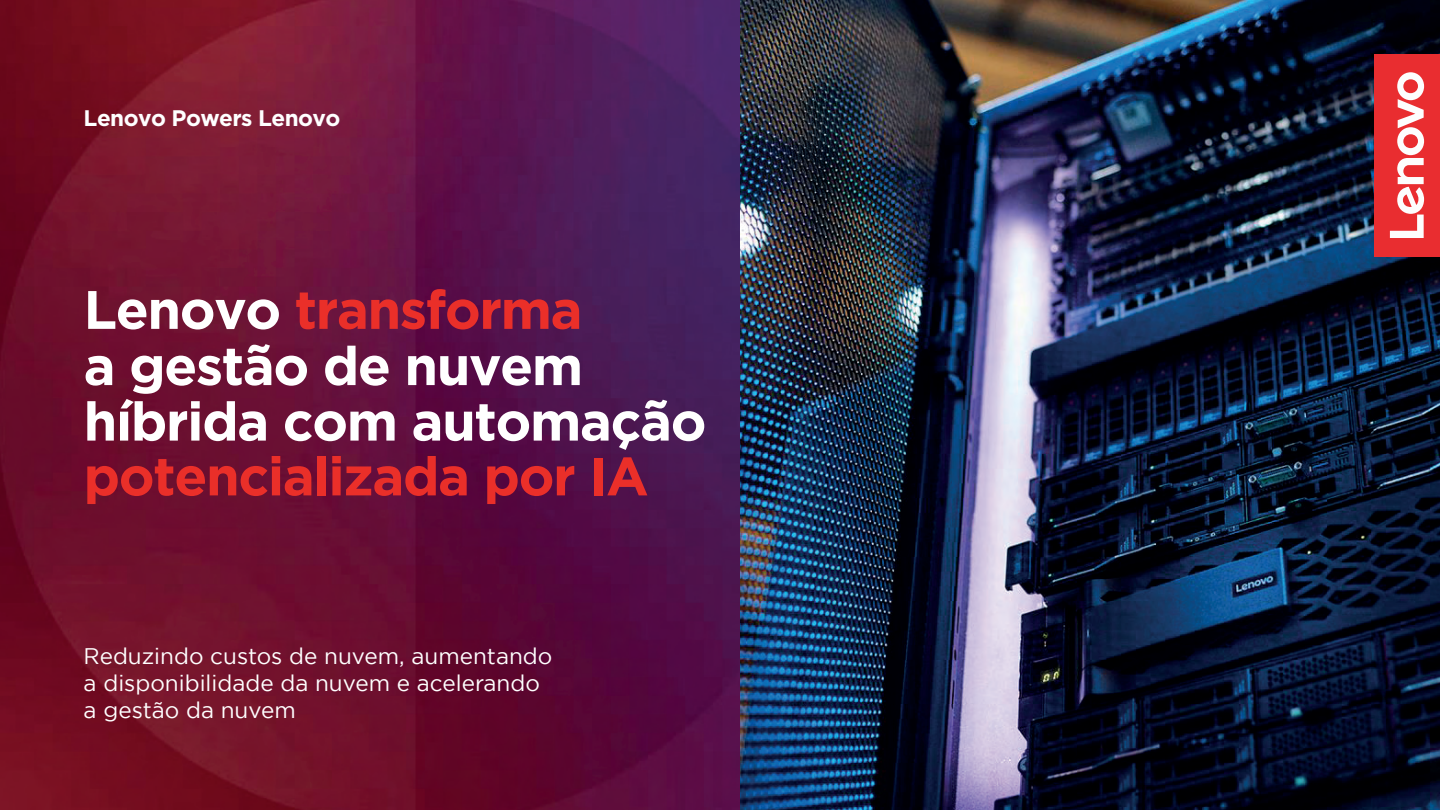
<style>
.page{position:relative;width:1440px;height:810px;background:#fff}
.page>*{position:absolute;margin:0;border:0;box-sizing:border-box;transform-origin:0 0}
.t1{font:700 54px/55.8px "Gotham";letter-spacing:-.025em;color:#fff}
.t2{font:700 54px "Gotham";letter-spacing:-.025em;color:#ea2f29}
.t3{font:22.5px/27px "Gotham";color:#fff}
.t4{font:700 22.5px "Gotham";letter-spacing:-.025em;color:#fff}
.s1{color:#ea2f29}
</style>
<div class="page">
<img style="left:0;top:0;width:1440px;height:810px">
<div style="left:1374px;top:54px;width:66px;height:203px;background:#e92d30"></div>
<svg style="left:1390px;top:72px;width:34px;height:166px"></svg>
<p class="t4" style="left:84px;top:105px;width:258px">Lenovo Powers Lenovo</p>
<h1 class="t1" style="left:84px;top:280px;width:624px">Lenovo <span class="s1">transforma<br></span>a gestão de nuvem híbrida com automação</h1>
<h1 class="t2" style="left:84px;top:445px;width:567px">potencializada por IA</h1>
<p class="t3" style="left:84px;top:642px;width:470px">Reduzindo custos de nuvem, aumentando a disponibilidade da nuvem e acelerando a gestão da nuvem</p>
</div>
